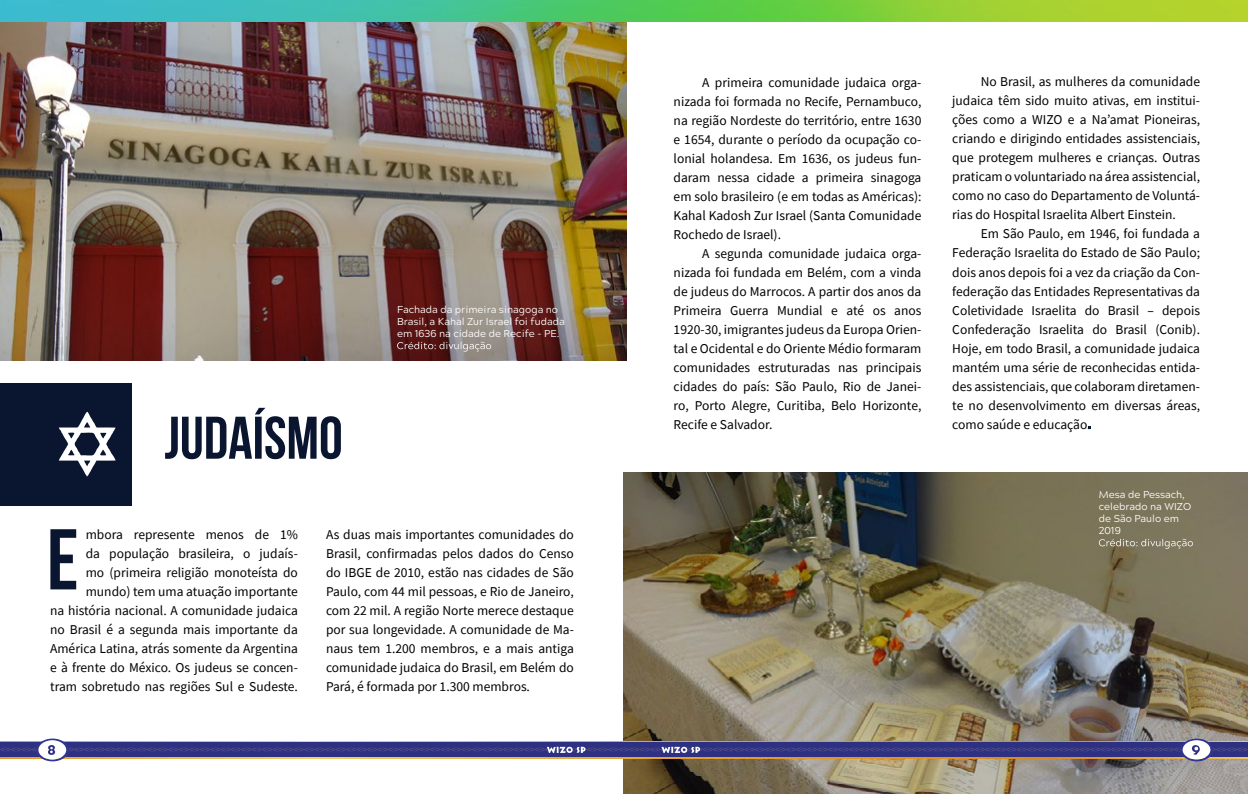
<style>
.page{position:relative;width:1248px;height:794px;background:#fff}
.page>*{position:absolute;margin:0;border:0;box-sizing:border-box;transform-origin:0 0}
.t1{font:700 86px "Bebas Neue";color:#0a152f}
.t2{font:700 60px "Bebas Neue";color:#0a152f}
.t3{font:13.5px/19px "Source Sans Pro";color:#000;text-align:justify}
.t4{font:10px/12px "Acherus Grotesque";color:#fff}
</style>
<div class="page">
<img style="left:624px;top:473px;width:623px;height:321px">
<div style="left:0;top:383px;width:132px;height:122px;background:#0a152f"></div>
<img style="left:0;top:21px;width:626px;height:339px">
<svg style="left:0;top:738px;width:1248px;height:23px"></svg>
<img style="left:0;top:0;width:1247px;height:21px">
<svg style="left:59px;top:411px;width:57px;height:66px"></svg>
<svg style="left:397px;top:342px;width:94px;height:9px"></svg>
<svg style="left:1098px;top:539px;width:94px;height:10px"></svg>
<h2 class="t2" style="left:164px;top:405px;width:180px">JUDAÍSMO</h2>
<p class="t4" style="left:397px;top:303px;width:169px">Fachada da primeira sinagoga no<br>Brasil, a Kahal Zur Israel foi fudada em 1636 na cidade de Recife - PE.</p>
<h1 class="t1" style="left:47px;top:512px;width:33px">E</h1>
<p class="t3" style="left:50px;top:525px;width:249px;text-align:right">mbora represente menos de 1%<br>da população brasileira, o judaís-<br>mo (primeira religião monoteísta do mundo) tem uma atuação importante<br>na história nacional. A comunidade judaica no Brasil é a segunda mais importante da América Latina, atrás somente da Argentina e à frente do México. Os judeus se concen&shy;tram sobretudo nas regiões Sul e Sudeste.</p>
<p class="t3" style="left:326px;top:525px;width:249px">As duas mais importantes comunidades do Brasil, confirmadas pelos dados do Censo do IBGE de 2010, estão nas cidades de São Paulo, com 44 mil pessoas, e Rio de Janeiro, com 22 mil. A região Norte merece destaque por sua longevidade. A comunidade de Ma&shy;naus tem 1.200 membros, e a mais antiga comunidade judaica do Brasil, em Belém do Pará, é formada por 1.300 membros.</p>
<p class="t3" style="left:673px;top:72px;width:249px;text-indent:28px">A primeira comunidade judaica orga&shy;nizada foi formada no Recife, Pernambuco, na região Nordeste do território, entre 1630 e 1654, durante o período da ocupação co&shy;lonial holandesa. Em 1636, os judeus fun&shy;daram nessa cidade a primeira sinagoga em solo brasileiro (e em todas as Américas):<br>Kahal Kadosh Zur Israel (Santa Comunidade Rochedo de Israel).</p>
<p class="t3" style="left:673px;top:243px;width:249px;text-indent:28px">A segunda comunidade judaica orga&shy;nizada foi fundada em Belém, com a vinda de judeus do Marrocos. A partir dos anos da Primeira Guerra Mundial e até os anos 1920-30, imigrantes judeus da Europa Orien&shy;tal e Ocidental e do Oriente Médio formaram comunidades estruturadas nas principais cidades do país: São Paulo, Rio de Janei&shy;ro, Porto Alegre, Curitiba, Belo Horizonte, Recife e Salvador.</p>
<p class="t3" style="left:952px;top:72px;width:249px;text-indent:28px">No Brasil, as mulheres da comunidade judaica têm sido muito ativas, em institui&shy;ções como a WIZO e a Na’amat Pioneiras, criando e dirigindo entidades assistenciais, que protegem mulheres e crianças. Outras praticam o voluntariado na área assistencial, como no caso do Departamento de Voluntá&shy;rias do Hospital Israelita Albert Einstein.</p>
<p class="t3" style="left:952px;top:224px;width:249px;text-indent:28px">Em São Paulo, em 1946, foi fundada a Federação Israelita do Estado de São Paulo; dois anos depois foi a vez da criação da Con&shy;federação das Entidades Representativas da Coletividade Israelita do Brasil – depois Confederação Israelita do Brasil (Conib).<br>Hoje, em todo Brasil, a comunidade judaica mantém uma série de reconhecidas entida&shy;des assistenciais, que colaboram diretamen&shy;te no desenvolvimento em diversas áreas, como saúde e educação.</p>
<p class="t4" style="left:1098px;top:488px;width:94px">Mesa de Pessach, celebrado na WIZO de São Paulo em<br>2019</p>
</div>
